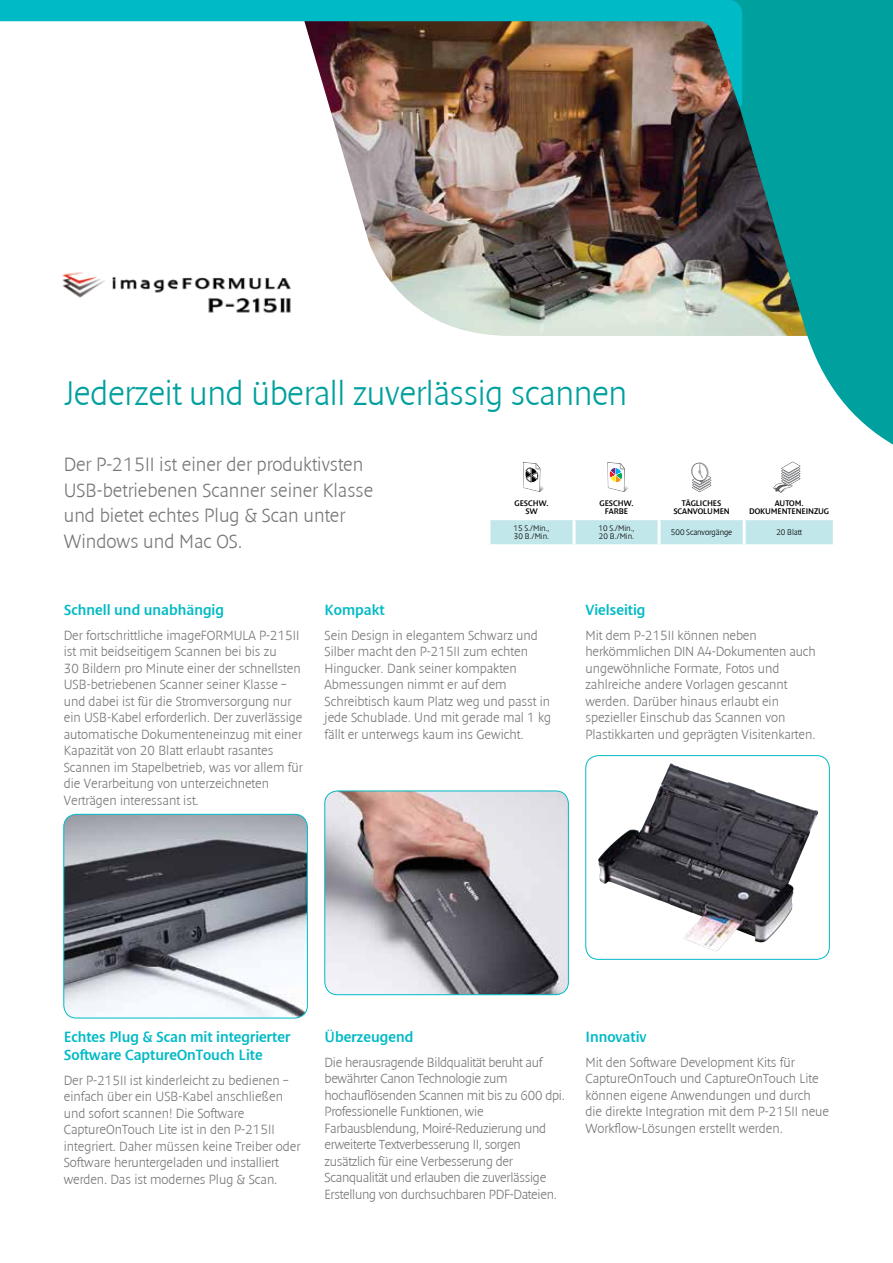
<style>
.page{position:relative;width:893px;height:1263px;background:#fff}
.page>*{position:absolute;margin:0;border:0;box-sizing:border-box;transform-origin:0 0}
.t1{font:300 34.5px "Denda New";letter-spacing:-.01em;color:#00a09e}
.t2{font:300 19.5px/25.5px "Denda New";color:#77787b}
.t3{font:15px/18px "Denda New";color:#00bac6}
.t4{font:300 13.5px/16.5px "Denda New";color:#77787b}
.t5{font:300 13.5px/16.5px "Denda New";letter-spacing:-.02em;color:#77787b}
.t6{font:8.25px/8.2px "Denda New";letter-spacing:-.01em;color:#000;text-align:center}
.t7{font:300 8.25px/8.2px "Denda New";letter-spacing:-.01em;color:#000}
</style>
<div class="page">
<img style="left:329px;top:106px;width:370px;height:230px">
<svg style="left:699px;top:0;width:194px;height:462px;fill:#00a09e"></svg>
<img style="left:0;top:0;width:742px;height:106px">
<img style="left:62px;top:272px;width:229px;height:41px">
<img style="left:64px;top:814px;width:243px;height:204px">
<div style="left:63px;top:814px;width:245px;height:204px;border:1px solid #00bac6;border-radius:13px"></div>
<img style="left:325px;top:792px;width:243px;height:203px">
<div style="left:324px;top:790px;width:245px;height:205px;border:1px solid #00bac6;border-radius:13px"></div>
<img style="left:598px;top:763px;width:157px;height:188px">
<div style="left:585px;top:755px;width:245px;height:205px;border:1px solid #00bac6;border-radius:13px"></div>
<div style="left:490px;top:520px;width:343px;height:24px;background:#c2e7ea"></div>
<hr style="left:573px;top:520px;width:3px;height:24px;background:#fff">
<hr style="left:658px;top:520px;width:3px;height:24px;background:#fff">
<hr style="left:743px;top:520px;width:3px;height:24px;background:#fff">
<svg style="left:607px;top:462px;width:21px;height:30px"></svg>
<svg style="left:691px;top:462px;width:20px;height:30px"></svg>
<svg style="left:773px;top:462px;width:27px;height:31px"></svg>
<svg style="left:523px;top:462px;width:21px;height:30px"></svg>
<h1 class="t1" style="left:64px;top:375px;width:565px">Jederzeit und überall zuverlässig scannen</h1>
<h2 class="t2" style="left:64px;top:452px;width:311px">Der P-215II ist einer der produktivsten USB-betriebenen Scanner seiner Klasse und bietet echtes Plug &amp; Scan unter Windows und Mac OS.</h2>
<p class="t6" style="left:515px;top:499px;width:35px">GESCHW.<br>SW</p>
<p class="t6" style="left:600px;top:499px;width:35px">GESCHW.<br>FARBE</p>
<p class="t6" style="left:673px;top:499px;width:58px">TÄGLICHES<br>SCANVOLUMEN</p>
<p class="t6" style="left:749px;top:499px;width:81px">AUTOM.<br>DOKUMENTENEINZUG</p>
<p class="t7" style="left:513px;top:524px;width:37px">15 S./Min.,<br>30 B./Min.</p>
<p class="t7" style="left:599px;top:524px;width:37px">10 S./Min.,<br>20 B./Min.</p>
<p class="t7" style="left:671px;top:528px;width:63px">500 Scanvorgänge</p>
<p class="t7" style="left:776px;top:528px;width:27px">20 Blatt</p>
<p class="t3" style="left:64px;top:601px;width:162px">Schnell und unabhängig</p>
<p class="t4" style="left:64px;top:627px;width:241px">Der fortschrittliche imageFORMULA P-215II ist mit beidseitigem Scannen bei bis zu<br>30 Bildern pro Minute einer der schnellsten USB-betriebenen Scanner seiner Klasse – und dabei ist für die Stromversorgung nur ein USB-Kabel erforderlich. Der zuverlässige automatische Dokumenteneinzug mit einer Kapazität von 20 Blatt erlaubt rasantes Scannen im Stapelbetrieb, was vor allem für die Verarbeitung von unterzeichneten Verträgen interessant ist.</p>
<p class="t3" style="left:325px;top:601px;width:62px">Kompakt</p>
<p class="t4" style="left:325px;top:627px;width:228px">Sein Design in elegantem Schwarz und Silber macht den P-215II zum echten Hingucker. Dank seiner kompakten Abmessungen nimmt er auf dem Schreibtisch kaum Platz weg und passt in jede Schublade. Und mit gerade mal 1 kg fällt er unterwegs kaum ins Gewicht.</p>
<p class="t3" style="left:585px;top:601px;width:62px">Vielseitig</p>
<p class="t4" style="left:585px;top:627px;width:232px">Mit dem P-215II können neben herkömmlichen DIN A4-Dokumenten auch ungewöhnliche Formate, Fotos und zahlreiche andere Vorlagen gescannt werden. Darüber hinaus erlaubt ein spezieller Einschub das Scannen von Plastikkarten und geprägten Visitenkarten.</p>
<p class="t3" style="left:64px;top:1028px;width:228px">Echtes Plug &amp; Scan mit integrierter<br>Software CaptureOnTouch Lite</p>
<p class="t4" style="left:64px;top:1072px;width:238px">Der P-215II ist kinderleicht zu bedienen – einfach über ein USB-Kabel anschließen und sofort scannen! Die Software CaptureOnTouch Lite ist in den P-215II integriert. Daher müssen keine Treiber oder Software heruntergeladen und installiert werden. Das ist modernes Plug &amp; Scan.</p>
<p class="t3" style="left:325px;top:1028px;width:90px">Überzeugend</p>
<p class="t5" style="left:325px;top:1054px;width:242px">Die herausragende Bildqualität beruht auf bewährter Canon Technologie zum hochauflösenden Scannen mit bis zu 600 dpi.<br>Professionelle Funktionen, wie Farbausblendung, Moiré-Reduzierung und erweiterte Textverbesserung II, sorgen zusätzlich für eine Verbesserung der Scanqualität und erlauben die zuverlässige Erstellung von durchsuchbaren PDF-Dateien.</p>
<p class="t3" style="left:585px;top:1028px;width:63px">Innovativ</p>
<p class="t4" style="left:585px;top:1054px;width:245px">Mit den Software Development Kits für CaptureOnTouch und CaptureOnTouch Lite können eigene Anwendungen und durch die direkte Integration mit dem P-215II neue Workflow-Lösungen erstellt werden.</p>
</div>
